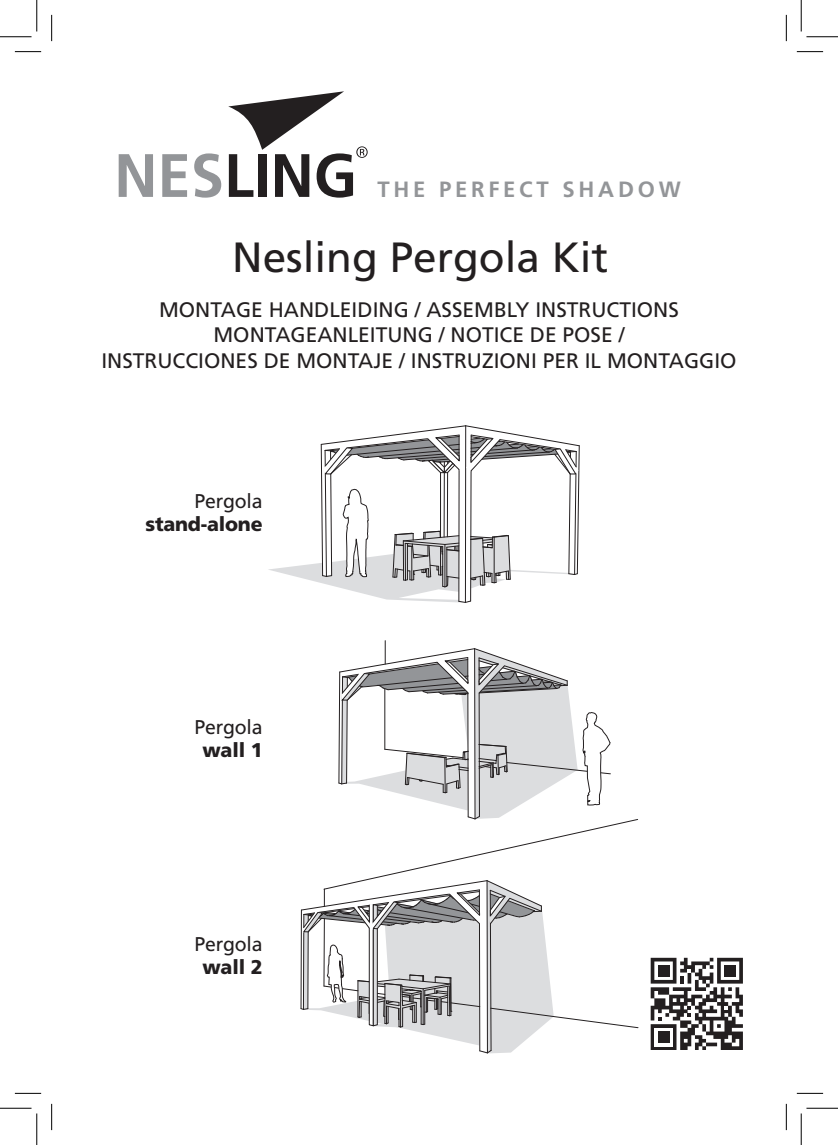
<style>
.page{position:relative;width:838px;height:1145px;background:#fff}
.page>*{position:absolute;margin:0;border:0;box-sizing:border-box;transform-origin:0 0}
.t1{font:42.18px "Frutiger";color:#231f20}
.t2{font:700 22.05px "Frutiger";letter-spacing:.17em;color:#939598}
.t3{font:21px "Frutiger";color:#231f20}
.t4{font:19.95px "Frutiger";letter-spacing:-.01em;color:#231f20}
.t5{font:900 19.95px "Frutiger";letter-spacing:-.01em;color:#231f20}
</style>
<div class="page">
<svg style="left:650px;top:958px;width:92px;height:92px"></svg>
<svg style="left:119px;top:154px;width:34px;height:43px"></svg>
<svg style="left:162px;top:154px;width:25px;height:43px"></svg>
<svg style="left:194px;top:153px;width:27px;height:45px"></svg>
<svg style="left:228px;top:91px;width:139px;height:107px"></svg>
<svg style="left:300px;top:641px;width:338px;height:413px"></svg>
<svg style="left:268px;top:425px;width:312px;height:178px"></svg>
<svg style="left:15px;top:51px;width:26px;height:1px"></svg>
<svg style="left:796px;top:51px;width:27px;height:1px"></svg>
<svg style="left:15px;top:1093px;width:26px;height:1px"></svg>
<svg style="left:796px;top:1093px;width:27px;height:1px"></svg>
<svg style="left:51px;top:15px;width:1px;height:26px"></svg>
<svg style="left:51px;top:1104px;width:1px;height:26px"></svg>
<svg style="left:786px;top:15px;width:1px;height:26px"></svg>
<svg style="left:786px;top:1104px;width:1px;height:26px"></svg>
<hr style="left:0;top:36px;width:32px;height:1px;background:#000">
<hr style="left:806px;top:36px;width:31px;height:1px;background:#000">
<hr style="left:0;top:1108px;width:32px;height:1px;background:#000">
<hr style="left:806px;top:1108px;width:31px;height:1px;background:#000">
<hr style="left:36px;top:0;width:1px;height:31px;background:#000">
<hr style="left:36px;top:1113px;width:1px;height:32px;background:#000">
<hr style="left:800px;top:0;width:1px;height:31px;background:#000">
<hr style="left:800px;top:1113px;width:1px;height:32px;background:#000">
<p class="t2" style="left:377px;top:176px;width:305px">THE PERFECT SHADOW</p>
<p class="t1" style="left:232px;top:232px;width:377px">Nesling Pergola Kit</p>
<p class="t3" style="left:159px;top:298px;width:521px">MONTAGE HANDLEIDING / ASSEMBLY INSTRUCTIONS</p>
<p class="t3" style="left:213px;top:323px;width:412px">MONTAGEANLEITUNG / NOTICE DE POSE /</p>
<p class="t3" style="left:101px;top:348px;width:636px">INSTRUCCIONES DE MONTAJE / INSTRUZIONI PER IL MONTAGGIO</p>
<p class="t4" style="left:194px;top:489px;width:70px">Pergola</p>
<p class="t5" style="left:145px;top:512px;width:119px">stand-alone</p>
<p class="t4" style="left:194px;top:715px;width:70px">Pergola</p>
<p class="t5" style="left:202px;top:738px;width:62px">wall 1</p>
<p class="t4" style="left:194px;top:932px;width:70px">Pergola</p>
<p class="t5" style="left:202px;top:955px;width:62px">wall 2</p>
</div>
